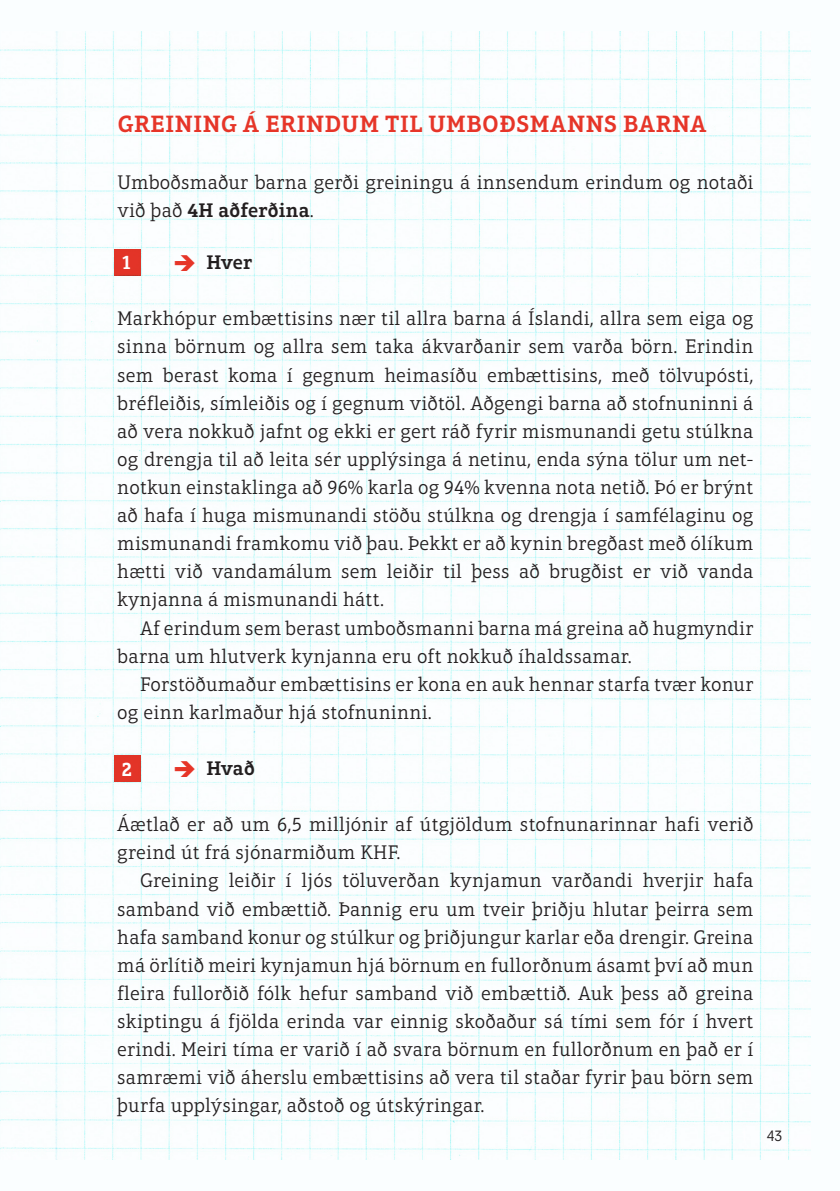
<style>
.page{position:relative;width:840px;height:1191px;background:#fff}
.page>*{position:absolute;margin:0;border:0;box-sizing:border-box;transform-origin:0 0}
.millifyrirsagnir{font:600 24px "Aptifer Slab LT Pro";letter-spacing:.025em;color:#e63528}
.Meginmál_first_line{font:300 20px/28.2px "Aptifer Slab LT Pro";letter-spacing:.01em;color:#231f20}
.Meginmál_-_ekkert_lí{font:300 20px/28px "Aptifer Slab LT Pro";letter-spacing:.01em;color:#231f20;text-align:justify}
.Meginmál{font:300 20px/28px "Aptifer Slab LT Pro";letter-spacing:.01em;color:#231f20}
.Meginmál-2{font:600 20px "Aptifer Slab LT Pro";letter-spacing:-.01em;color:#231f20}
.Meginmál-3{font:600 20px "Aptifer Slab LT Pro";color:#fff}
.t1{font:14px "Neuzeit S";color:#231f20}
.s1{font-weight:600}
.s2{color:#e63528}
</style>
<div class="page">
<img style="left:0;top:31px;width:810px;height:1129px">
<div style="left:0;top:0;width:839px;height:30px;background:#fafeff"></div>
<div style="left:1px;top:1160px;width:838px;height:31px;background:#fafeff"></div>
<hr style="left:0;top:1160px;width:1px;height:31px;background:#fafeff">
<div style="left:810px;top:0;width:29px;height:1175px;background:#fafeff"></div>
<div style="left:114px;top:249px;width:26px;height:26px;background:#e63528"></div>
<div style="left:114px;top:755px;width:26px;height:27px;background:#e63528"></div>
<p class="millifyrirsagnir" style="left:118px;top:110px;width:590px">GREINING Á ERINDUM TIL UMBOÐSMANNS BARNA</p>
<p class="Meginmál" style="left:117px;top:168px;width:637px">Umboðsmaður barna gerði greiningu á innsendum erindum og notaði við það <span class="s1">4H aðferðina</span>.</p>
<p class="Meginmál-2" style="left:173px;top:250px;width:81px"><span class="s2">➔</span> Hver</p>
<p class="Meginmál_-_ekkert_lí" style="left:117px;top:304px;width:637px">Markhópur embættisins nær til allra barna á Íslandi, allra sem eiga og sinna börnum og allra sem taka ákvarðanir sem varða börn. Erindin sem berast koma í gegnum heimasíðu embættisins, með tölvupósti, bréfleiðis, símleiðis og í gegnum viðtöl. Aðgengi barna að stofnuninni á að vera nokkuð jafnt og ekki er gert ráð fyrir mismunandi getu stúlkna og drengja til að leita sér upplýsinga á netinu, enda sýna tölur um net&shy;notkun einstaklinga að 96% karla og 94% kvenna nota netið. Þó er brýnt að hafa í huga mismunandi stöðu stúlkna og drengja í samfélaginu og mismunandi framkomu við þau. Þekkt er að kynin bregðast með ólíkum hætti við vandamálum sem leiðir til þess að brugðist er við vanda kynjanna á mismunandi hátt.</p>
<p class="Meginmál_first_line" style="left:117px;top:614px;width:637px;text-indent:23px">Af erindum sem berast umboðsmanni barna má greina að hugmyndir barna um hlutverk kynjanna eru oft nokkuð íhaldssamar.</p>
<p class="Meginmál_first_line" style="left:117px;top:670px;width:637px;text-indent:23px">Forstöðumaður embættisins er kona en auk hennar starfa tvær konur og einn karlmaður hjá stofnuninni.</p>
<p class="Meginmál-2" style="left:173px;top:756px;width:83px"><span class="s2">➔</span> Hvað</p>
<p class="Meginmál_-_ekkert_lí" style="left:117px;top:810px;width:637px">Áætlað er að um 6,5 milljónir af útgjöldum stofnunarinnar hafi verið greind út frá sjónarmiðum KHF.</p>
<p class="Meginmál_first_line" style="left:117px;top:866px;width:637px;text-align:justify;text-indent:23px">Greining leiðir í ljós töluverðan kynjamun varðandi hverjir hafa samband við embættið. Þannig eru um tveir þriðju hlutar þeirra sem hafa samband konur og stúlkur og þriðjungur karlar eða drengir. Greina má örlítið meiri kynjamun hjá börnum en fullorðnum ásamt því að mun fleira fullorðið fólk hefur samband við embættið. Auk þess að greina skiptingu á fjölda erinda var einnig skoðaður sá tími sem fór í hvert erindi. Meiri tíma er varið í að svara börnum en fullorðnum en það er í samræmi við áherslu embættisins að vera til staðar fyrir þau börn sem þurfa upplýsingar, aðstoð og útskýringar.</p>
<p class="Meginmál-3" style="left:121px;top:251px;width:12px">1</p>
<p class="Meginmál-3" style="left:121px;top:757px;width:12px">2</p>
<p class="t1" style="left:766px;top:1127px;width:17px">43</p>
</div>
